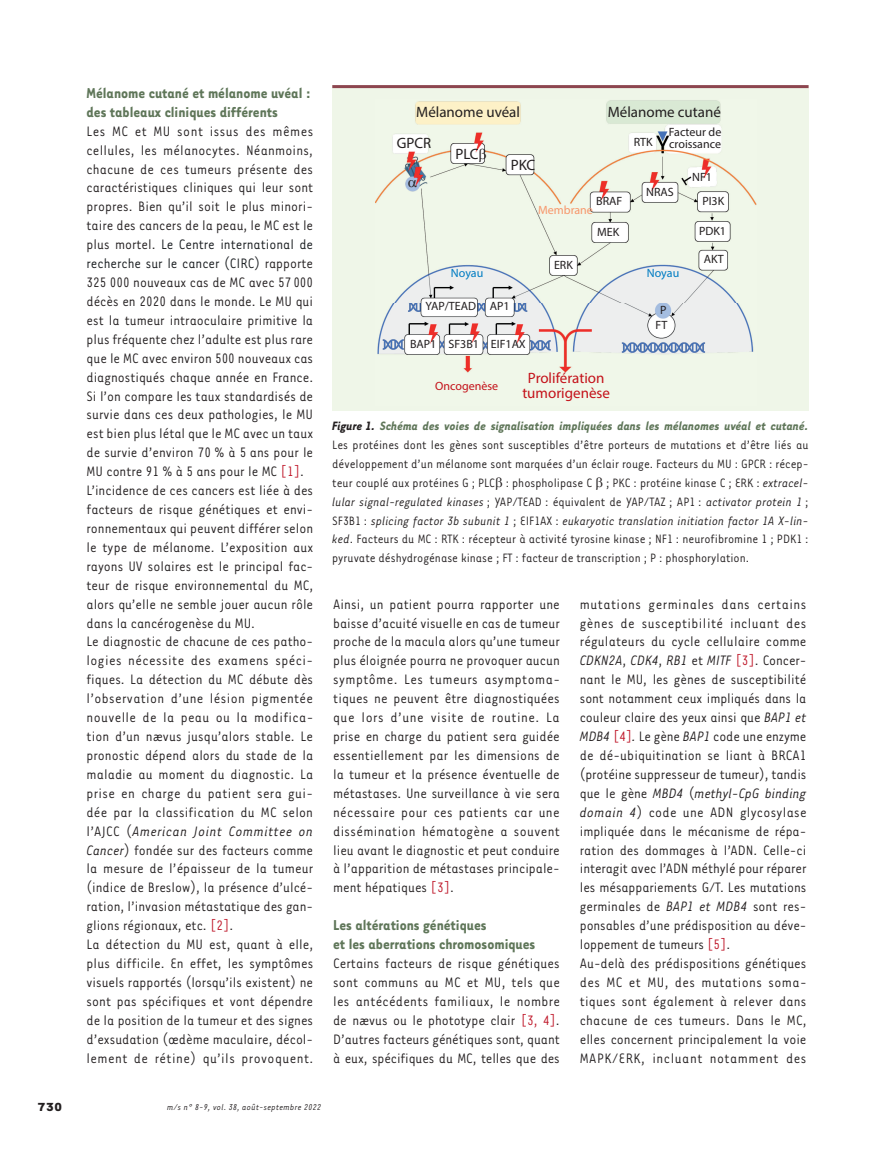
<style>
.page{position:relative;width:893px;height:1149px;background:#fff}
.page>*{position:absolute;margin:0;border:0;box-sizing:border-box;transform-origin:0 0}
.t1{font:700 16.5px/18.9px "Tarzana Narrow";color:#5f7659}
.t2{font:15.75px/18.9px "Tarzana Narrow";color:#231f20}
.t3{font:700 15px "Tarzana Narrow";color:#231f20}
.t4{font:15px/15px "Tarzana Narrow";color:#c4121a;text-align:center}
.t5{font:15px "Tarzana Narrow";color:#231f20}
.t6{font:13.95px/18.9px "Tarzana Narrow";color:#231f20;text-align:justify}
.t7{font:700 13.5px "Tarzana Wide";color:#231f20}
.t8{font:12px/12px "Tarzana Narrow";color:#231f20}
.t9{font:12px "Tarzana Narrow";color:#007cc2}
.t10{font:12px "Tarzana Narrow";color:#c4121a}
.t11{font:12px "Tarzana Narrow";color:#f7966b}
.t12{font:italic 9.75px "Tarzana Narrow";letter-spacing:.025em;color:#231f20}
.s1{color:#171b1e}
.s2{color:#bf182a}
.s3{font-style:italic}
.s4{font-weight:700;font-style:italic}
.s5{font-weight:700;font-style:italic;color:#5f7659}
</style>
<div class="page">
<div style="left:332px;top:85px;width:476px;height:325px;background:#eff6e8"></div>
<img style="left:375px;top:100px;width:381px;height:273px">
<hr style="left:332px;top:85px;width:476px;height:3px;background:#8d454f">
<svg style="left:479px;top:148px;width:7px;height:14px"></svg>
<svg style="left:408px;top:179px;width:9px;height:8px"></svg>
<p class="t1" style="left:87px;top:83px;width:225px">Mélanome cutané et mélanome uvéal : des tableaux cliniques différents</p>
<p class="t2" style="left:87px;top:121px;width:228px">Les MC et MU sont issus des mêmes cellules, les mélanocytes. Néanmoins, chacune de ces tumeurs présente des caractéristiques cliniques qui leur sont propres. Bien qu’il soit le plus minori&shy;taire des cancers de la peau, le MC est le plus mortel. <span class="s1">Le Centre international de recherche sur le cancer (CIRC)</span> rapporte 325 000 nouveaux cas de MC avec 57 000 décès en 2020 dans le monde. Le MU qui est la tumeur intraoculaire primitive la plus fréquente chez l’adulte est plus rare que le MC avec environ 500 nouveaux cas diagnostiqués chaque année en France.<br>Si l’on compare les taux standardisés de survie dans ces deux pathologies, le MU est bien plus létal que le MC avec un taux de survie d’environ 70 % à 5 ans pour le MU contre 91 % à 5 ans pour le MC <span class="s2">[1]</span>.<br>L’incidence de ces cancers est liée à des facteurs de risque génétiques et envi&shy;ronnementaux qui peuvent différer selon le type de mélanome. L’exposition aux rayons UV solaires est le principal fac&shy;teur de risque environnemental du MC, alors qu’elle ne semble jouer aucun rôle dans la cancérogenèse du MU.<br>Le diagnostic de chacune de ces patho&shy;logies nécessite des examens spéci&shy;fiques. La détection du MC débute dès l’observation d’une lésion pigmentée nouvelle de la peau ou la modifica&shy;tion d’un nævus jusqu’alors stable. Le pronostic dépend alors du stade de la maladie au moment du diagnostic. La prise en charge du patient sera gui&shy;dée par la classification du MC selon l’AJCC (<span class="s3">American Joint Committee on Cancer</span>) fondée sur des facteurs comme la mesure de l’épaisseur de la tumeur (indice de Breslow), la présence d’ulcé&shy;ration, l’invasion métastatique des gan&shy;glions régionaux, etc. <span class="s2">[2]</span>.<br>La détection du MU est, quant à elle, plus difficile. En effet, les symptômes visuels rapportés (lorsqu’ils existent) ne sont pas spécifiques et vont dépendre de la position de la tumeur et des signes d’exsudation (œdème maculaire, décol&shy;lement de rétine) qu’ils provoquent.</p>
<p class="t3" style="left:416px;top:103px;width:105px">Mélanome uvéal</p>
<p class="t3" style="left:608px;top:103px;width:115px">Mélanome cutané</p>
<p class="t5" style="left:397px;top:134px;width:36px">GPCR</p>
<p class="t5" style="left:511px;top:155px;width:26px">PKC</p>
<p class="t8" style="left:634px;top:136px;width:21px">RTK</p>
<p class="t8" style="left:669px;top:125px;width:54px">Facteur de croissance</p>
<p class="t8" style="left:702px;top:164px;width:23px;line-height:24.6px;text-indent:-10px">NF1<br>PI3K</p>
<p class="t8" style="left:699px;top:224px;width:29px">PDK1</p>
<p class="t8" style="left:704px;top:253px;width:22px">AKT</p>
<p class="t5" style="left:455px;top:144px;width:25px">PLC</p>
<p class="t8" style="left:646px;top:186px;width:29px">NRAS</p>
<p class="t8" style="left:596px;top:195px;width:28px">BRAF</p>
<p class="t11" style="left:538px;top:202px;width:56px">Membrane</p>
<p class="t8" style="left:597px;top:225px;width:24px">MEK</p>
<p class="t8" style="left:554px;top:258px;width:20px">ERK</p>
<p class="t9" style="left:451px;top:266px;width:34px">Noyau</p>
<p class="t9" style="left:647px;top:266px;width:34px">Noyau</p>
<p class="t8" style="left:426px;top:300px;width:86px">YAP/TEAD AP1</p>
<p class="t8" style="left:410px;top:338px;width:117px">BAP1 SF3B1 EIF1AX</p>
<p class="t8" style="left:660px;top:303px;width:8px">P</p>
<p class="t8" style="left:655px;top:319px;width:13px">FT</p>
<p class="t10" style="left:435px;top:379px;width:64px">Oncogenèse</p>
<p class="t4" style="left:522px;top:370px;width:89px">Prolifération tumorigenèse</p>
<p class="t6" style="left:332px;top:415px;width:478px"><span class="s4">Figure 1.</span> <span class="s5">Schéma des voies de signalisation impliquées dans les mélanomes uvéal et cutané.<br></span>Les protéines dont les gènes sont susceptibles d’être porteurs de mutations et d’être liés au développement d’un mélanome sont marquées d’un éclair rouge. Facteurs du MU : GPCR : récep&shy;teur couplé aux protéines G ; PLC : phospholipase C ; PKC : protéine kinase C ; ERK : <span class="s3">extracel&shy;lular signal-regulated kinases</span> ; YAP/TEAD : équivalent de YAP/TAZ ; AP1 : <span class="s3">activator protein 1</span> ; SF3B1 : <span class="s3">splicing factor 3b subunit 1</span> ; EIF1AX : <span class="s3">eukaryotic translation initiation factor 1A X-lin&shy;ked</span>. Facteurs du MC : RTK : récepteur à activité tyrosine kinase ; NF1 : neurofibromine 1 ; PDK1 : pyruvate déshydrogénase kinase ; FT : facteur de transcription ; P : phosphorylation.</p>
<p class="t2" style="left:333px;top:593px;width:228px;text-align:justify">Ainsi, un patient pourra rapporter une baisse d’acuité visuelle en cas de tumeur proche de la macula alors qu’une tumeur plus éloignée pourra ne provoquer aucun symptôme. Les tumeurs asymptoma&shy;tiques ne peuvent être diagnostiquées que lors d’une visite de routine. La prise en charge du patient sera guidée essentiellement par les dimensions de la tumeur et la présence éventuelle de métastases. Une surveillance à vie sera nécessaire pour ces patients car une dissémination hématogène a souvent lieu avant le diagnostic et peut conduire à l’apparition de métastases principale&shy;ment hépatiques <span class="s2">[3]</span>.</p>
<p class="t1" style="left:333px;top:914px;width:204px">Les altérations génétiques<br>et les aberrations chromosomiques</p>
<p class="t2" style="left:333px;top:952px;width:228px;text-align:justify">Certains facteurs de risque génétiques sont communs au MC et MU, tels que les antécédents familiaux, le nombre de nævus ou le phototype clair <span class="s2">[3, 4]</span>.<br>D’autres facteurs génétiques sont, quant à eux, spécifiques du MC, telles que des</p>
<p class="t2" style="left:580px;top:593px;width:228px">mutations germinales dans certains gènes de susceptibilité incluant des régulateurs du cycle cellulaire comme <span class="s3">CDKN2A</span>, <span class="s3">CDK4</span>, <span class="s3">RB1</span> et <span class="s3">MITF</span> <span class="s2">[3]</span>. Concer&shy;nant le MU, les gènes de susceptibilité sont notamment ceux impliqués dans la couleur claire des yeux ainsi que <span class="s3">BAP1 et MDB4</span> <span class="s2">[4]</span><span class="s3">.</span> Le gène <span class="s3">BAP1</span> code une enzyme de dé-ubiquitination se liant à BRCA1 (protéine suppresseur de tumeur), tandis que le gène <span class="s3">MBD4</span> (<span class="s3">methyl-CpG binding domain 4</span>) code une ADN glycosylase impliquée dans le mécanisme de répa&shy;ration des dommages à l’ADN. Celle-ci interagit avec l’ADN méthylé pour réparer les mésappariements G/T. Les mutations germinales de <span class="s3">BAP1 et MDB4</span> sont res&shy;ponsables d’une prédisposition au déve&shy;loppement de tumeurs <span class="s2">[5]</span>.<br>Au-delà des prédispositions génétiques des MC et MU, des mutations soma&shy;tiques sont également à relever dans chacune de ces tumeurs. Dans le MC, elles concernent principalement la voie MAPK/ERK, incluant notamment des</p>
<p class="t7" style="left:38px;top:1097px;width:26px">730</p>
<p class="t12" style="left:167px;top:1100px;width:155px">m/s n° 8-9, vol. 38, août-septembre 2022</p>
</div>
